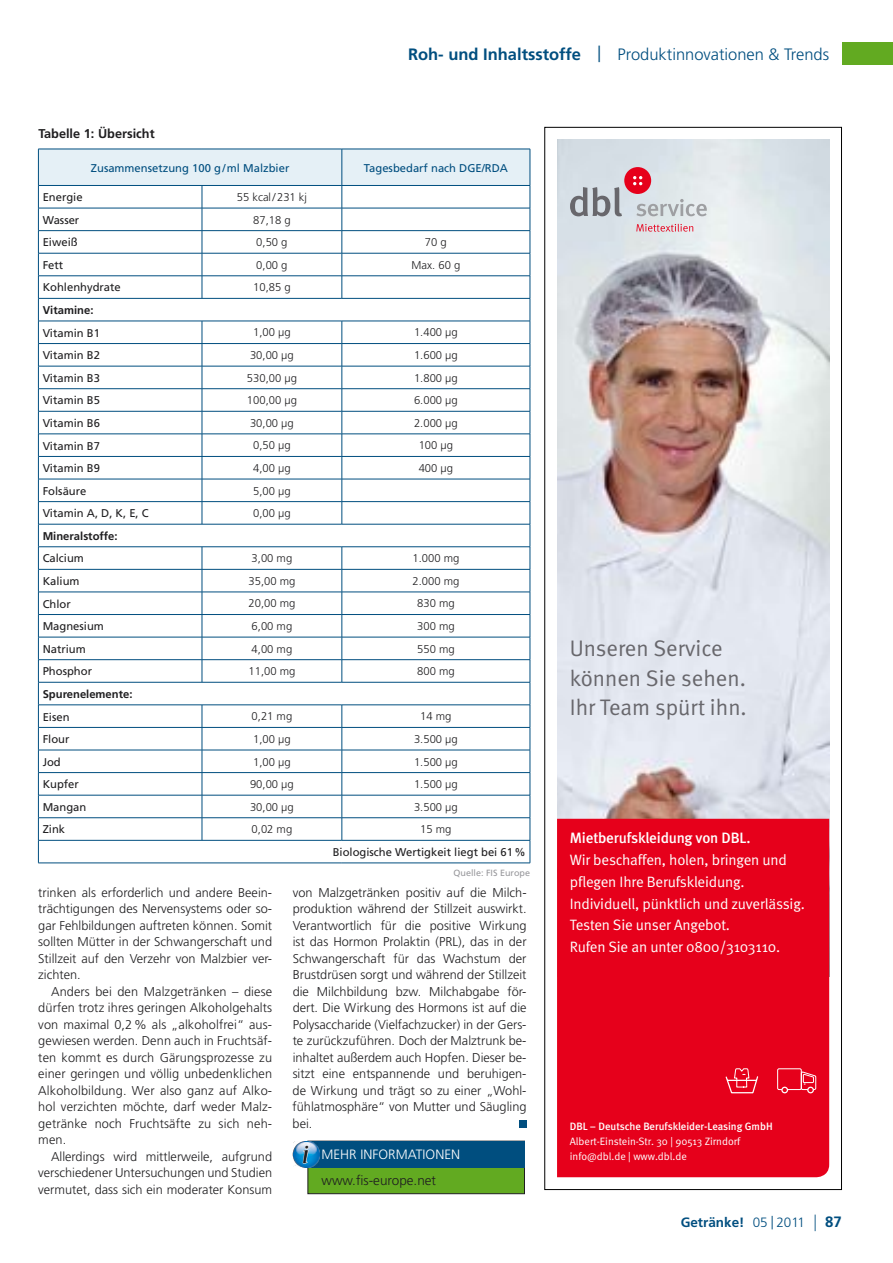
<style>
.page{position:relative;width:893px;height:1263px;background:#fff}
.page>*{position:absolute;margin:0;border:0;box-sizing:border-box;transform-origin:0 0}
.t1{font:22.5px/29.2px "Meta Normal";color:#68676c}
.t2{font:300 16.5px "Frutiger";color:#004e7f}
.t3{font:15px/21.8px "Meta Normal";letter-spacing:-.01em;color:#fff}
.t4{font:500 15px "Meta";letter-spacing:-.01em;color:#fff}
.t5{font:700 13.5px "Frutiger";color:#004e7f}
.t6{font:300 13.5px "Frutiger";color:#1f1e20}
.t7{font:300 13.5px "Frutiger";color:#fff}
.t8{font:300 12.75px/16.5px "Frutiger";color:#1f1e20;text-align:justify}
.t9{font:700 12.75px "Frutiger";color:#1f1e20}
.t10{font:300 11.25px "Frutiger";color:#1f1e20}
.t11{font:11.25px "Frutiger";color:#1f1e20}
.t12{font:11.25px "Frutiger";color:#004e7f}
.t13{font:700 11.25px "Frutiger";color:#1f1e20}
.t14{font:10.65px/15px "Meta Normal";color:#fff}
.t15{font:500 10.65px "Meta";color:#fff}
.t16{font:9px "Frutiger";color:#98989c}
.s1{font-weight:700}
.s2{font-weight:400;font-stretch:condensed}
.s3{font-family:"Nueva Std";font-weight:700;font-style:italic;font-stretch:condensed;font-size:28.35px;color:#1f1e20}
.s4{font-weight:300}
.s5{font-weight:300;font-stretch:condensed;font-size:16.5px}
.s6{font-size:15px}
</style>
<div class="page">
<div style="left:842px;top:43px;width:50px;height:22px;background:#62aa21"></div>
<div style="left:308px;top:1141px;width:217px;height:53px;background:#62aa21;border:1px solid #1f1e20"></div>
<div style="left:308px;top:1141px;width:217px;height:26px;background:#004e7f"></div>
<img style="left:293px;top:1141px;width:26px;height:26px">
<svg style="left:303px;top:1142px;width:6px;height:25px"></svg>
<div style="left:519px;top:1120px;width:8px;height:8px;background:#004e7f"></div>
<svg style="left:38px;top:150px;width:493px;height:713px"></svg>
<hr style="left:38px;top:863px;width:164px;height:1px;background:#004e7f">
<hr style="left:202px;top:863px;width:140px;height:1px;background:#004e7f">
<hr style="left:342px;top:863px;width:188px;height:1px;background:#004e7f">
<hr style="left:38px;top:149px;width:164px;height:1px;background:#004e7f">
<hr style="left:38px;top:149px;width:1px;height:36px;background:#004e7f">
<hr style="left:202px;top:149px;width:140px;height:1px;background:#004e7f">
<hr style="left:342px;top:149px;width:188px;height:1px;background:#004e7f">
<hr style="left:342px;top:149px;width:1px;height:36px;background:#004e7f">
<hr style="left:530px;top:149px;width:1px;height:36px;background:#004e7f">
<hr style="left:38px;top:185px;width:164px;height:1px;background:#004e7f">
<hr style="left:202px;top:185px;width:140px;height:1px;background:#004e7f">
<hr style="left:342px;top:185px;width:188px;height:1px;background:#004e7f">
<img style="left:557px;top:140px;width:272px;height:679px">
<div style="left:557px;top:819px;width:272px;height:358px;background:#e6001b"></div>
<svg style="left:726px;top:1068px;width:33px;height:25px"></svg>
<div style="left:807px;top:1087px;width:7px;height:6px;border:1px solid #fff;border-radius:50%"></div>
<svg style="left:777px;top:1068px;width:39px;height:22px"></svg>
<div style="left:781px;top:1087px;width:7px;height:6px;border:1px solid #fff;border-radius:50%"></div>
<svg style="left:570px;top:187px;width:52px;height:29px;background:#a6abb1"></svg>
<div style="left:624px;top:167px;width:27px;height:27px;background:#e6001b;border-radius:50%"></div>
<svg style="left:633px;top:176px;width:9px;height:9px"></svg>
<svg style="left:636px;top:199px;width:71px;height:17px"></svg>
<svg style="left:636px;top:224px;width:57px;height:8px"></svg>
<p class="t9" style="left:38px;top:126px;width:118px">Tabelle 1: Übersicht</p>
<p class="t2" style="left:408px;top:45px;width:423px"><span class="s1">Roh- und Inhaltsstoffe</span> <span class="s2">|</span> Produktinnovationen &amp; Trends</p>
<p class="t12" style="left:91px;top:161px;width:200px">Zusammensetzung 100 g/ml Malzbier</p>
<p class="t12" style="left:364px;top:161px;width:146px">Tagesbedarf nach DGE/RDA</p>
<p class="t11" style="left:43px;top:191px;width:42px">Energie</p>
<p class="t10" style="left:237px;top:191px;width:72px">55 kcal / 231 kj</p>
<p class="t11" style="left:43px;top:213px;width:38px">Wasser</p>
<p class="t10" style="left:253px;top:213px;width:39px">87,18 g</p>
<p class="t11" style="left:43px;top:236px;width:37px">Eiweiß</p>
<p class="t10" style="left:256px;top:236px;width:33px">0,50 g</p>
<p class="t10" style="left:425px;top:236px;width:23px">70 g</p>
<p class="t11" style="left:43px;top:258px;width:22px">Fett</p>
<p class="t10" style="left:256px;top:258px;width:33px">0,00 g</p>
<p class="t10" style="left:412px;top:258px;width:50px">Max. 60 g</p>
<p class="t11" style="left:43px;top:281px;width:80px">Kohlenhydrate</p>
<p class="t10" style="left:253px;top:281px;width:39px">10,85 g</p>
<p class="t13" style="left:43px;top:303px;width:52px">Vitamine:</p>
<p class="t11" style="left:43px;top:326px;width:59px">Vitamin B1</p>
<p class="t10" style="left:253px;top:326px;width:39px">1,00 µg</p>
<p class="t10" style="left:414px;top:326px;width:45px">1.400 µg</p>
<p class="t11" style="left:43px;top:349px;width:59px">Vitamin B2</p>
<p class="t10" style="left:250px;top:349px;width:45px">30,00 µg</p>
<p class="t10" style="left:414px;top:349px;width:45px">1.600 µg</p>
<p class="t11" style="left:43px;top:371px;width:59px">Vitamin B3</p>
<p class="t10" style="left:247px;top:371px;width:52px">530,00 µg</p>
<p class="t10" style="left:414px;top:371px;width:45px">1.800 µg</p>
<p class="t11" style="left:43px;top:394px;width:59px">Vitamin B5</p>
<p class="t10" style="left:247px;top:394px;width:52px">100,00 µg</p>
<p class="t10" style="left:414px;top:394px;width:45px">6.000 µg</p>
<p class="t11" style="left:43px;top:416px;width:59px">Vitamin B6</p>
<p class="t10" style="left:250px;top:417px;width:45px">30,00 µg</p>
<p class="t10" style="left:414px;top:417px;width:45px">2.000 µg</p>
<p class="t11" style="left:43px;top:439px;width:59px">Vitamin B7</p>
<p class="t10" style="left:253px;top:439px;width:39px">0,50 µg</p>
<p class="t10" style="left:419px;top:439px;width:36px">100 µg</p>
<p class="t11" style="left:43px;top:462px;width:59px">Vitamin B9</p>
<p class="t10" style="left:253px;top:462px;width:39px">4,00 µg</p>
<p class="t10" style="left:419px;top:462px;width:36px">400 µg</p>
<p class="t11" style="left:43px;top:484px;width:45px">Folsäure</p>
<p class="t10" style="left:253px;top:484px;width:39px">5,00 µg</p>
<p class="t11" style="left:43px;top:507px;width:108px">Vitamin A, D, K, E, C</p>
<p class="t10" style="left:253px;top:507px;width:39px">0,00 µg</p>
<p class="t13" style="left:43px;top:529px;width:76px">Mineralstoffe:</p>
<p class="t11" style="left:43px;top:552px;width:43px">Calcium</p>
<p class="t10" style="left:252px;top:552px;width:42px">3,00 mg</p>
<p class="t10" style="left:412px;top:552px;width:48px">1.000 mg</p>
<p class="t11" style="left:43px;top:574px;width:38px">Kalium</p>
<p class="t10" style="left:248px;top:575px;width:48px">35,00 mg</p>
<p class="t10" style="left:412px;top:575px;width:48px">2.000 mg</p>
<p class="t11" style="left:43px;top:597px;width:30px">Chlor</p>
<p class="t10" style="left:248px;top:597px;width:48px">20,00 mg</p>
<p class="t10" style="left:417px;top:597px;width:39px">830 mg</p>
<p class="t11" style="left:43px;top:620px;width:63px">Magnesium</p>
<p class="t10" style="left:252px;top:620px;width:42px">6,00 mg</p>
<p class="t10" style="left:417px;top:620px;width:39px">300 mg</p>
<p class="t11" style="left:43px;top:642px;width:45px">Natrium</p>
<p class="t10" style="left:252px;top:642px;width:42px">4,00 mg</p>
<p class="t10" style="left:417px;top:642px;width:39px">550 mg</p>
<p class="t11" style="left:43px;top:665px;width:51px">Phosphor</p>
<p class="t10" style="left:248px;top:665px;width:48px">11,00 mg</p>
<p class="t10" style="left:417px;top:665px;width:39px">800 mg</p>
<p class="t13" style="left:43px;top:687px;width:91px">Spurenelemente:</p>
<p class="t11" style="left:43px;top:710px;width:28px">Eisen</p>
<p class="t10" style="left:252px;top:710px;width:42px">0,21 mg</p>
<p class="t10" style="left:420px;top:710px;width:33px">14 mg</p>
<p class="t11" style="left:43px;top:732px;width:28px">Flour</p>
<p class="t10" style="left:253px;top:733px;width:39px">1,00 µg</p>
<p class="t10" style="left:414px;top:733px;width:45px">3.500 µg</p>
<p class="t11" style="left:43px;top:755px;width:20px">Jod</p>
<p class="t10" style="left:253px;top:755px;width:39px">1,00 µg</p>
<p class="t10" style="left:414px;top:755px;width:45px">1.500 µg</p>
<p class="t11" style="left:43px;top:778px;width:38px">Kupfer</p>
<p class="t10" style="left:250px;top:778px;width:45px">90,00 µg</p>
<p class="t10" style="left:414px;top:778px;width:45px">1.500 µg</p>
<p class="t11" style="left:43px;top:800px;width:45px">Mangan</p>
<p class="t10" style="left:250px;top:800px;width:45px">30,00 µg</p>
<p class="t10" style="left:414px;top:800px;width:45px">3.500 µg</p>
<p class="t11" style="left:43px;top:823px;width:24px">Zink</p>
<p class="t10" style="left:252px;top:823px;width:42px">0,02 mg</p>
<p class="t10" style="left:420px;top:823px;width:33px">15 mg</p>
<p class="t11" style="left:333px;top:845px;width:195px">Biologische Wertigkeit liegt bei 61%</p>
<p class="t8" style="left:38px;top:884px;width:235px">trinken als erforderlich und andere Beein&shy;trächtigungen des Nervensystems oder so&shy;gar Fehlbildungen auftreten können. Somit sollten Mütter in der Schwangerschaft und Stillzeit auf den Verzehr von Malzbier ver&shy;zichten.</p>
<p class="t8" style="left:38px;top:983px;width:235px;text-indent:13px">Anders bei den Malzgetränken – diese dürfen trotz ihres geringen Alkoholgehalts von maximal 0,2 % als „alkoholfrei“ aus&shy;gewiesen werden. Denn auch in Fruchtsäf&shy;ten kommt es durch Gärungsprozesse zu einer geringen und völlig unbedenklichen Alkoholbildung. Wer also ganz auf Alko&shy;hol verzichten möchte, darf weder Malz&shy;getränke noch Fruchtsäfte zu sich neh&shy;men.</p>
<p class="t8" style="left:38px;top:1148px;width:235px;text-indent:13px">Allerdings wird mittlerweile, aufgrund verschiedener Untersuchungen und Studien vermutet, dass sich ein moderater Konsum</p>
<p class="t16" style="left:454px;top:867px;width:78px">Quelle: FIS Europe</p>
<p class="t8" style="left:293px;top:884px;width:235px">von Malzgetränken positiv auf die Milch&shy;produktion während der Stillzeit auswirkt.<br>Verantwortlich für die positive Wirkung ist das Hormon Prolaktin (PRL), das in der Schwangerschaft für das Wachstum der Brustdrüsen sorgt und während der Stillzeit die Milchbildung bzw. Milchabgabe för&shy;dert. Die Wirkung des Hormons ist auf die Polysaccharide (Vielfachzucker) in der Gers&shy;te zurückzuführen. Doch der Malztrunk be&shy;inhaltet außerdem auch Hopfen. Dieser be&shy;sitzt eine entspannende und beruhigen&shy;de Wirkung und trägt so zu einer „Wohl&shy;fühlatmosphäre“ von Mutter und Säugling bei.</p>
<p class="t7" style="left:302px;top:1146px;width:159px"><span class="s3">i</span> MEHR INFORMATIONEN</p>
<p class="t6" style="left:322px;top:1173px;width:116px">www.fis-europe.net</p>
<h1 class="t1" style="left:570px;top:634px;width:178px">Unseren Service können Sie sehen.<br>Ihr Team spürt ihn.</h1>
<p class="t4" style="left:570px;top:829px;width:182px">Mietberufskleidung von DBL.</p>
<p class="t3" style="left:570px;top:849px;width:237px">Wir beschaffen, holen, bringen und pflegen Ihre Berufskleidung.<br>Individuell, pünktlich und zuverlässig.<br>Testen Sie unser Angebot.<br>Rufen Sie an unter 0800/3103110.</p>
<p class="t15" style="left:570px;top:1120px;width:204px">DBL – Deutsche Berufskleider-Leasing GmbH</p>
<p class="t14" style="left:570px;top:1134px;width:172px">Albert-Einstein-Str. 30 | 90513 Zirndorf info@dbl.de | www.dbl.de</p>
<p class="t5" style="left:681px;top:1214px;width:163px">Getränke! <span class="s4">05 | 2011</span> <span class="s5">|</span> <span class="s6">87</span></p>
</div>
